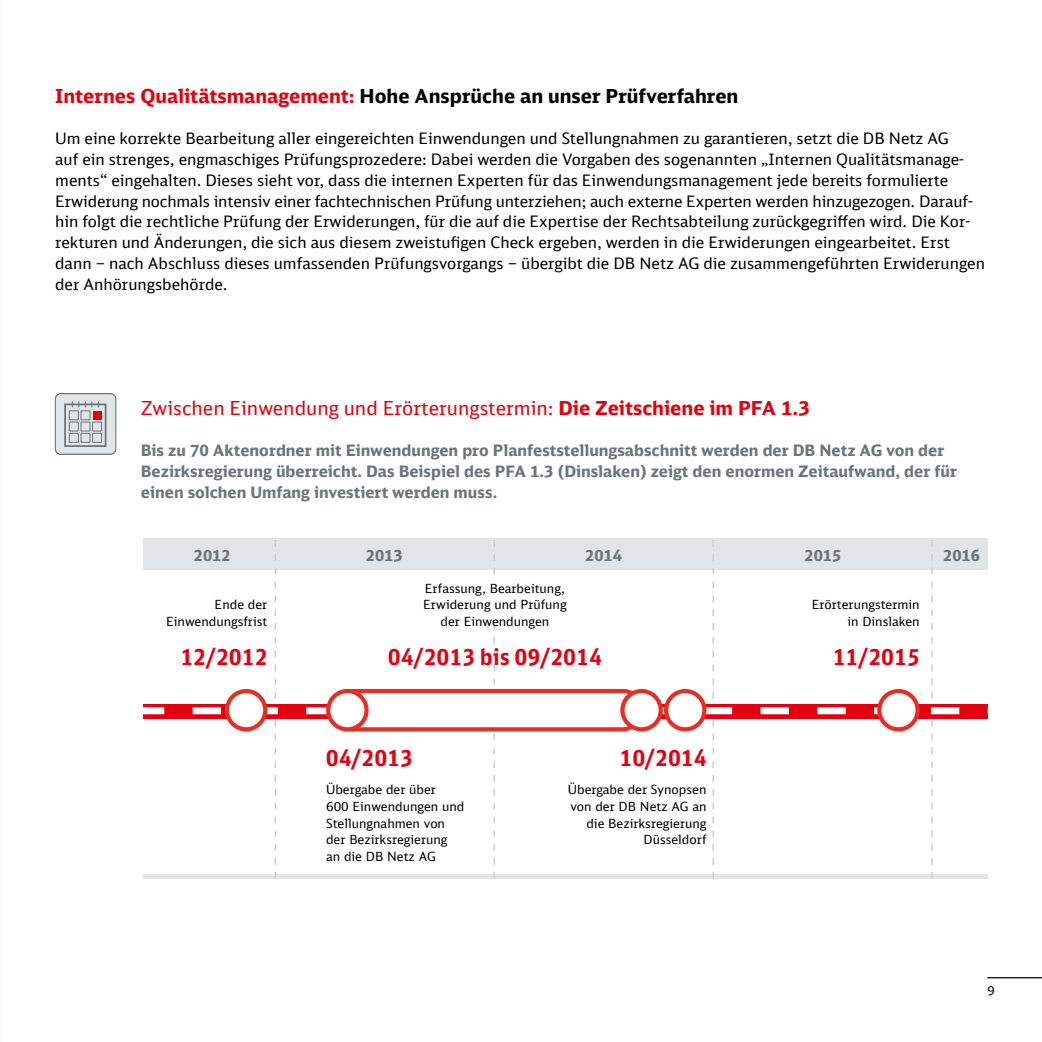
<style>
.page{position:relative;width:1042px;height:1042px;background:#fff}
.page>*{position:absolute;margin:0;border:0;box-sizing:border-box;transform-origin:0 0}
.t1{font:700 22.4px "DB Sans Cond";letter-spacing:.025em;color:#e3000f}
.t2{font:19.25px "DB Sans";color:#e3000f}
.t3{font:700 19.25px "DB Sans";color:#000}
.t4{font:15.75px/20.8px "DB Sans";color:#000}
.t5{font:700 15.75px/20.8px "DB Sans";color:#6c757a}
.t6{font:700 15.4px "DB Sans";color:#6c757a}
.t7{font:12.6px/16.6px "DB Sans";color:#000;text-align:right}
.t8{font:12.25px "DB Sans";color:#000}
.s1{color:#e3000f}
.s2{font-weight:700}
</style>
<div class="page">
<svg style="left:55px;top:393px;width:62px;height:62px;background:#c7c7ca"></svg>
<div style="left:143px;top:538px;width:844px;height:32px;background:#e1e5e7"></div>
<svg style="left:143px;top:540px;width:845px;height:338px"></svg>
<div style="left:485px;top:581px;width:17px;height:37px;background:#fff"></div>
<div style="left:227px;top:691px;width:38px;height:38px;background:#fff;border-radius:50%"></div>
<div style="left:225px;top:689px;width:42px;height:42px;border:4px solid #e62e25;border-radius:50%"></div>
<div style="left:337px;top:691px;width:302px;height:38px;background:#fff;border-radius:16px"></div>
<div style="left:335px;top:689px;width:306px;height:42px;border:4px solid #e62e25;border-radius:16px"></div>
<div style="left:879px;top:691px;width:38px;height:38px;background:#fff;border-radius:50%"></div>
<div style="left:877px;top:689px;width:42px;height:42px;border:4px solid #e62e25;border-radius:50%"></div>
<div style="left:622px;top:691px;width:39px;height:38px;background:#fff;border-radius:50%"></div>
<div style="left:620px;top:689px;width:43px;height:42px;border:4px solid #e62e25;border-radius:50%"></div>
<div style="left:666px;top:691px;width:38px;height:38px;background:#fff;border-radius:50%"></div>
<div style="left:664px;top:689px;width:42px;height:42px;border:4px solid #e62e25;border-radius:50%"></div>
<div style="left:328px;top:691px;width:38px;height:38px;background:#fff;border-radius:50%"></div>
<div style="left:326px;top:689px;width:43px;height:42px;border:4px solid #e62e25;border-radius:50%"></div>
<hr style="left:987px;top:977px;width:55px;height:1px;background:#000">
<p class="t3" style="left:55px;top:83px;width:685px"><span class="s1">Internes Qualitätsmanagement:</span> Hohe Ansprüche an unser Prüfverfahren</p>
<p class="t4" style="left:55px;top:128px;width:931px">Um eine korrekte Bearbeitung aller eingereichten Einwendungen und Stellungnahmen zu garantieren, setzt die DB Netz AG<br>auf ein strenges, engmaschiges Prüfungsprozedere: Dabei werden die Vorgaben des sogenannten „Internen Qualitätsmanage&shy;ments“ eingehalten. Dieses sieht vor, dass die internen Experten für das Einwendungsmanagement jede bereits formulierte Erwiderung nochmals intensiv einer fachtechnischen Prüfung unterziehen; auch externe Experten werden hinzugezogen. Darauf&shy;hin folgt die rechtliche Prüfung der Erwiderungen, für die auf die Expertise der Rechtsabteilung zurückgegriffen wird. Die Kor&shy;rekturen und Änderungen, die sich aus diesem zweistufigen Check ergeben, werden in die Erwiderungen eingearbeitet. Erst dann – nach Abschluss dieses umfassenden Prüfungsvorgangs – übergibt die DB Netz AG die zusammengeführten Erwiderungen der Anhörungsbehörde.</p>
<p class="t2" style="left:141px;top:396px;width:670px">Zwischen Einwendung und Erörterungstermin: <span class="s2">Die Zeitschiene im PFA 1.3</span></p>
<p class="t5" style="left:141px;top:440px;width:817px">Bis zu 70 Aktenordner mit Einwendungen pro Planfeststellungsabschnitt werden der DB Netz AG von der<br>Bezirksregierung überreicht. Das Beispiel des PFA 1.3 (Dinslaken) zeigt den enormen Zeitaufwand, der für einen solchen Umfang investiert werden muss.</p>
<p class="t6" style="left:194px;top:545px;width:38px">2012</p>
<p class="t6" style="left:366px;top:545px;width:38px">2013</p>
<p class="t6" style="left:585px;top:545px;width:38px">2014</p>
<p class="t6" style="left:804px;top:545px;width:38px">2015</p>
<p class="t6" style="left:943px;top:545px;width:38px">2016</p>
<p class="t7" style="left:166px;top:596px;width:103px">Ende der<br>Einwendungsfrist</p>
<h1 class="t1" style="left:181px;top:643px;width:88px">12/2012</h1>
<p class="t7" style="left:423px;top:579px;width:145px;text-align:center">Erfassung, Bearbeitung,<br>Erwiderung und Prüfung der Einwendungen</p>
<p class="t7" style="left:811px;top:596px;width:110px">Erörterungstermin in Dinslaken</p>
<h1 class="t1" style="left:388px;top:643px;width:215px">04/2013 bis 09/2014</h1>
<h1 class="t1" style="left:833px;top:643px;width:88px">11/2015</h1>
<h1 class="t1" style="left:326px;top:744px;width:88px">04/2013</h1>
<p class="t7" style="left:326px;top:781px;width:140px;text-align:left">Übergabe der über<br>600 Einwendungen und<br>Stellungnahmen von der Bezirksregierung an die DB Netz AG</p>
<h1 class="t1" style="left:620px;top:744px;width:88px">10/2014</h1>
<p class="t7" style="left:568px;top:781px;width:140px">Übergabe der Synopsen von der DB Netz AG an die Bezirksregierung<br>Düsseldorf</p>
<p class="t8" style="left:987px;top:982px;width:9px">9</p>
</div>
